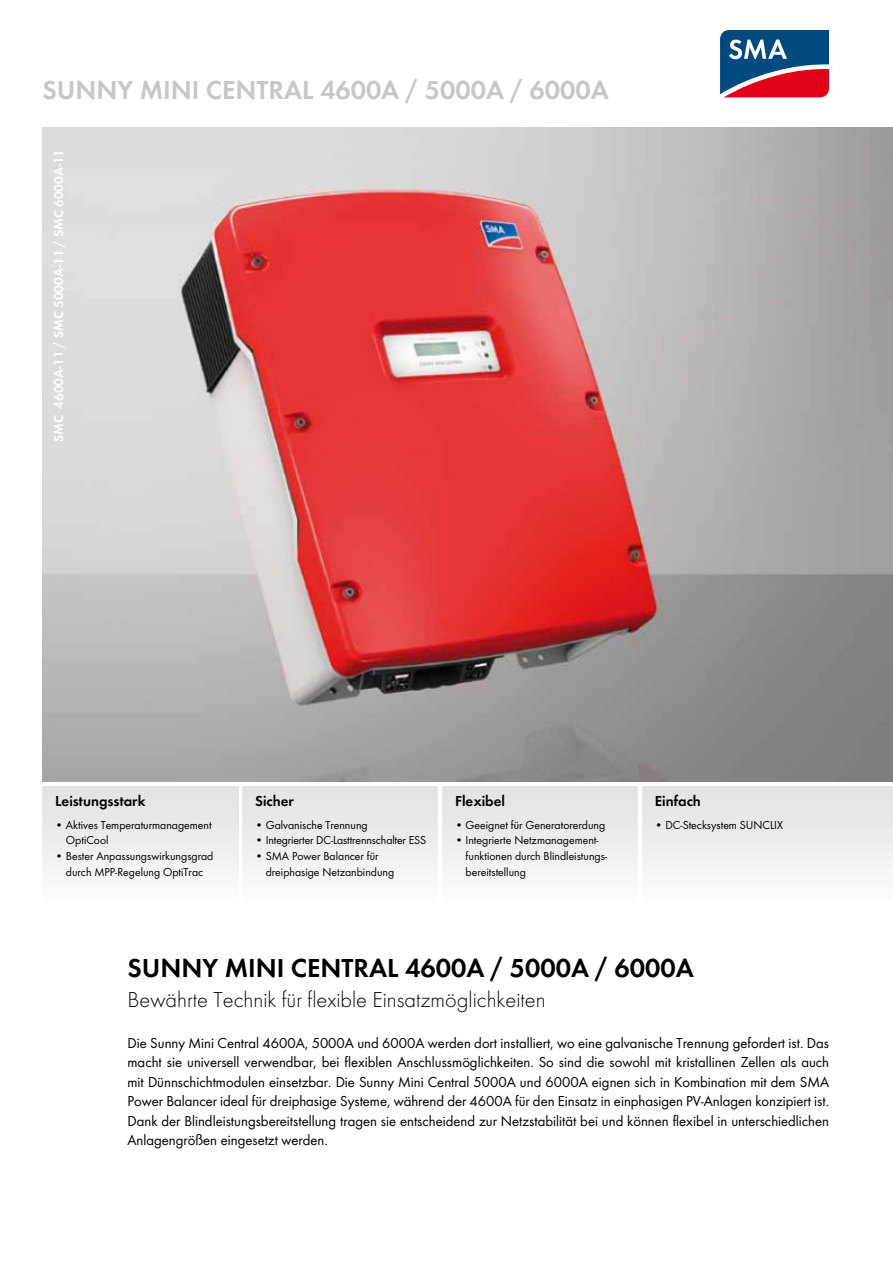
<style>
.page{position:relative;width:893px;height:1263px;background:#fff}
.page>*{position:absolute;margin:0;border:0;box-sizing:border-box;transform-origin:0 0}
.t1{font:600 27px "SMA Futura Global";color:#000}
.t2{font:600 27px "SMA Futura Global";color:#c6c7c8}
.t3{font:22.5px "SMA Futura Global Light";color:#000}
.t4{font:15px/19.5px "SMA Futura Global";color:#000;text-align:justify}
.t5{font:600 15px "SMA Futura Global";color:#000}
.t6{font:600 13.5px "SMA Futura Global";color:#fff}
.t7{font:12px/15.8px "SMA Futura Global";color:#000}
</style>
<div class="page">
<img style="left:43px;top:128px;width:850px;height:654px">
<div style="left:43px;top:787px;width:195px;height:119px;background:linear-gradient(to bottom,#e0e1e2,#fdfdfd)"></div>
<div style="left:242px;top:787px;width:196px;height:119px;background:linear-gradient(to bottom,#e0e1e2,#fdfdfd)"></div>
<div style="left:442px;top:787px;width:196px;height:119px;background:linear-gradient(to bottom,#e0e1e2,#fdfdfd)"></div>
<div style="left:642px;top:787px;width:251px;height:119px;background:linear-gradient(to bottom,#e0e1e2,#fdfdfd)"></div>
<svg style="left:720px;top:30px;width:110px;height:68px;background:#655278"></svg>
<h1 class="t2" style="left:43px;top:78px;width:568px">SUNNY MINI CENTRAL 4600A / 5000A / 6000A</h1>
<p class="t6" style="left:53px;top:442px;width:295px;rotate:-90deg">SMC 4600A-11 / SMC 5000A-11 / SMC 6000A-11</p>
<p class="t5" style="left:55px;top:795px;width:92px">LEISTUNGSSTARK</p>
<p class="t7" style="left:66px;top:816px;width:147px;text-indent:-11px">• Aktives Temperaturmanagement<br>OptiCool</p>
<p class="t7" style="left:55px;top:848px;width:160px;text-align:center">• Bester Anpassungswirkungsgrad durch MPP-Regelung OptiTrac</p>
<p class="t5" style="left:255px;top:795px;width:40px">SICHER</p>
<p class="t7" style="left:255px;top:816px;width:114px">• Galvanische Trennung</p>
<p class="t7" style="left:255px;top:832px;width:173px">• Integrierter DC-Lasttrennschalter ESS</p>
<p class="t7" style="left:266px;top:848px;width:130px;text-indent:-11px">• SMA Power Balancer für dreiphasige Netzanbindung</p>
<p class="t5" style="left:455px;top:795px;width:52px">FLEXIBEL</p>
<p class="t7" style="left:455px;top:816px;width:152px">• Geeignet für Generatorerdung</p>
<p class="t7" style="left:466px;top:832px;width:143px;text-indent:-11px">• Integrierte Netzmanagement&shy;funktionen durch Blindleistungs&shy;bereitstellung</p>
<p class="t5" style="left:655px;top:795px;width:48px">EINFACH</p>
<p class="t7" style="left:655px;top:816px;width:130px">• DC-Stecksystem SUNCLIX</p>
<h1 class="t1" style="left:128px;top:956px;width:568px">SUNNY MINI CENTRAL 4600A / 5000A / 6000A</h1>
<h2 class="t3" style="left:128px;top:990px;width:420px">Bewährte Technik für flexible Einsatzmöglichkeiten</h2>
<p class="t4" style="left:128px;top:1033px;width:703px">Die Sunny Mini Central 4600A, 5000A und 6000A werden dort installiert, wo eine galvanische Trennung gefordert ist. Das macht sie universell verwendbar, bei flexiblen Anschlussmöglichkeiten. So sind die sowohl mit kristallinen Zellen als auch mit Dünnschichtmodulen einsetzbar. Die Sunny Mini Central 5000A und 6000A eignen sich in Kombination mit dem SMA Power Balancer ideal für dreiphasige Systeme, während der 4600A für den Einsatz in einphasigen PV-Anlagen konzipiert ist.<br>Dank der Blindleistungsbereitstellung tragen sie entscheidend zur Netzstabilität bei und können flexibel in unterschiedlichen Anlagengrößen eingesetzt werden.</p>
</div>
